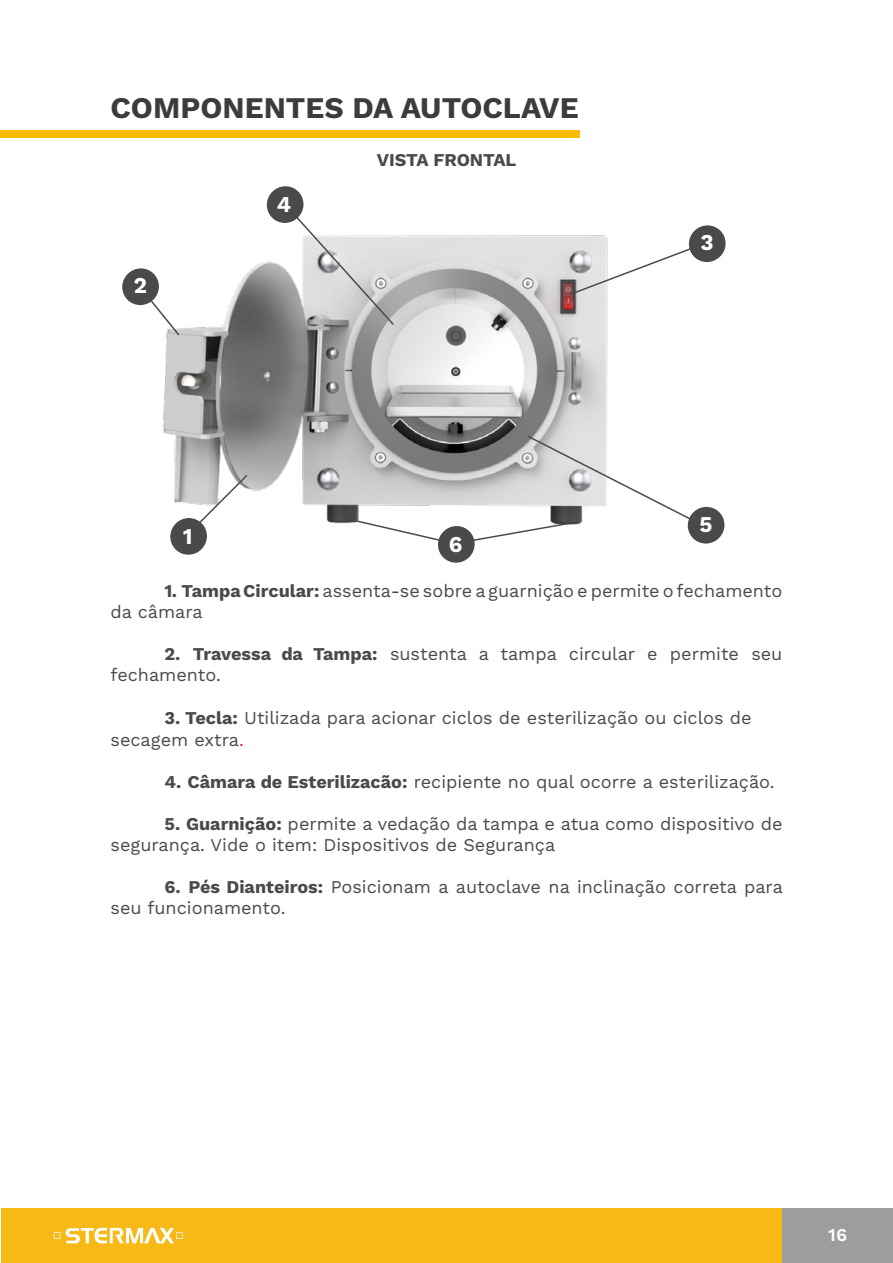
<style>
.page{position:relative;width:893px;height:1263px;background:#fff}
.page>*{position:absolute;margin:0;border:0;box-sizing:border-box;transform-origin:0 0}
.t1{font:700 30px "Work Sans";color:#3c3c3b}
.t2{font:700 22.65px "Work Sans";color:#fff}
.t3{font:18px/21px "Work Sans";color:#4a4a49}
.t4{font:700 18px "Work Sans";color:#4a4a49}
.t5{font:600 18px "Work Sans";color:#fff}
.s1{font-weight:700}
.s2{color:#e52321}
</style>
<div class="page">
<div style="left:1px;top:1209px;width:781px;height:54px;background:#f7b916"></div>
<div style="left:782px;top:1209px;width:111px;height:54px;background:#9d9d9c"></div>
<svg style="left:54px;top:1228px;width:129px;height:15px"></svg>
<img style="left:151px;top:199px;width:457px;height:364px">
<div style="left:0;top:130px;width:580px;height:7px;background:#faba00"></div>
<div style="left:170px;top:518px;width:37px;height:37px;background:#4a4a49;border-radius:50%"></div>
<div style="left:122px;top:268px;width:37px;height:37px;background:#4a4a49;border-radius:50%"></div>
<div style="left:689px;top:225px;width:37px;height:37px;background:#4a4a49;border-radius:50%"></div>
<div style="left:267px;top:186px;width:37px;height:37px;background:#4a4a49;border-radius:50%"></div>
<div style="left:688px;top:507px;width:36px;height:37px;background:#4a4a49;border-radius:50%"></div>
<div style="left:438px;top:526px;width:37px;height:37px;background:#4a4a49;border-radius:50%"></div>
<svg style="left:348px;top:518px;width:96px;height:25px"></svg>
<svg style="left:144px;top:293px;width:37px;height:44px"></svg>
<svg style="left:290px;top:210px;width:105px;height:116px"></svg>
<svg style="left:472px;top:434px;width:224px;height:108px"></svg>
<svg style="left:568px;top:242px;width:136px;height:54px"></svg>
<svg style="left:194px;top:473px;width:55px;height:55px"></svg>
<h1 class="t1" style="left:111px;top:91px;width:470px">COMPONENTES DA AUTOCLAVE</h1>
<p class="t2" style="left:134px;top:272px;width:15px">2</p>
<p class="t2" style="left:277px;top:191px;width:16px">4</p>
<p class="t4" style="left:377px;top:149px;width:141px">VISTA FRONTAL</p>
<p class="t2" style="left:183px;top:523px;width:11px">1</p>
<p class="t2" style="left:449px;top:531px;width:15px">6</p>
<p class="t2" style="left:701px;top:229px;width:15px">3</p>
<p class="t2" style="left:700px;top:511px;width:14px">5</p>
<p class="t3" style="left:111px;top:582px;width:673px;text-indent:54px"><span class="s1">1. Tampa Circular:</span> assenta-se sobre a guarnição e permite o fechamento da câmara</p>
<p class="t3" style="left:111px;top:645px;width:673px;text-indent:54px"><span class="s1">2. Travessa da Tampa:</span> sustenta a tampa circular e permite seu fechamento.</p>
<p class="t3" style="left:111px;top:708px;width:643px;line-height:21.6px;text-indent:54px"><span class="s1">3. Tecla:</span> Utilizada para acionar ciclos de esterilização ou ciclos de secagem extra<span class="s2">.</span></p>
<p class="t3" style="left:165px;top:772px;width:612px"><span class="s1">4. Câmara de Esterilizacão:</span> recipiente no qual ocorre a esterilização.</p>
<p class="t3" style="left:111px;top:814px;width:673px;text-indent:54px"><span class="s1">5. Guarnição:</span> permite a vedação da tampa e atua como dispositivo de segurança. Vide o item: Dispositivos de Segurança</p>
<p class="t3" style="left:111px;top:877px;width:674px;text-indent:54px"><span class="s1">6. Pés Dianteiros:</span> Posicionam a autoclave na inclinação correta para seu funcionamento.</p>
<p class="t5" style="left:828px;top:1224px;width:20px">16</p>
</div>
